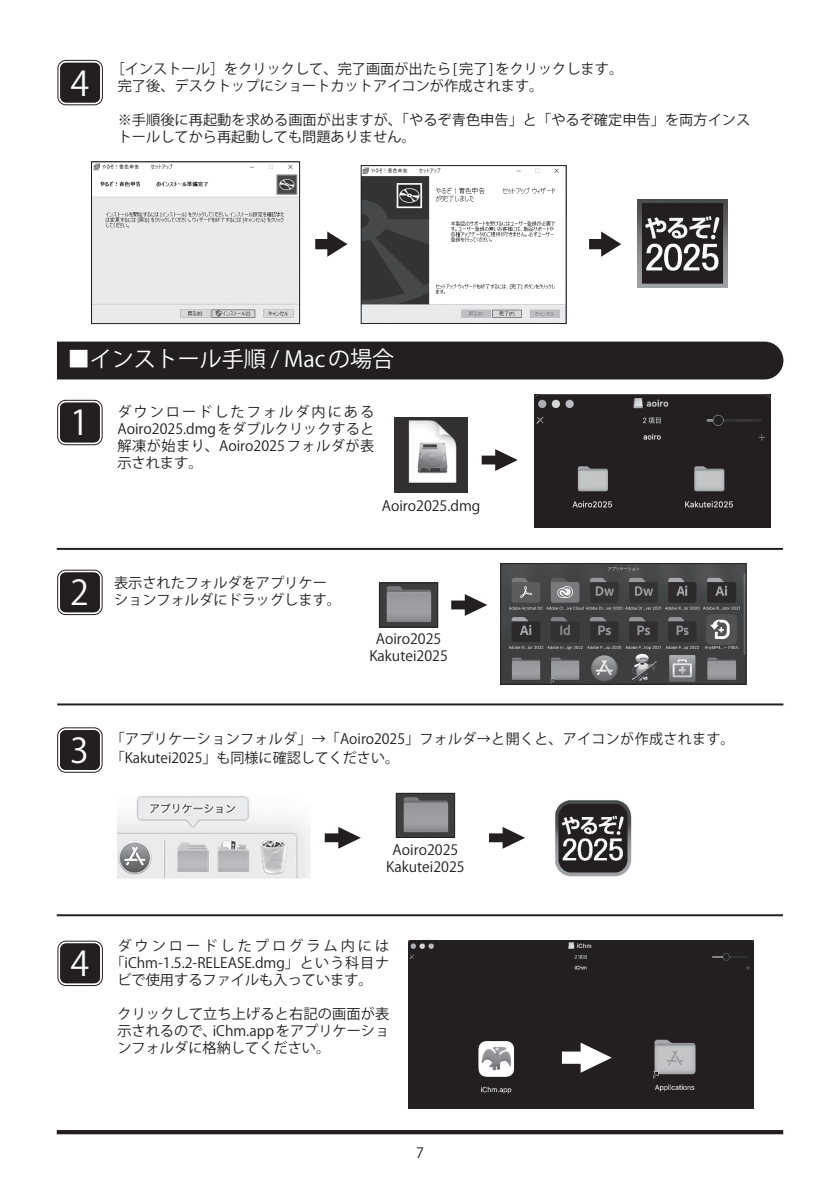
<style>
.page{position:relative;width:840px;height:1191px;background:#fff}
.page>*{position:absolute;margin:0;border:0;box-sizing:border-box;transform-origin:0 0}
.t1{font:34px "Koz Go Pr 6 N";color:#fff}
.t2{font:22px "Koz Go Pr 6 N";color:#fff}
.t3{font:14.2px/17px "Koz Go Pr 6 N";color:#231f20}
.t4{font:14.2px "Koz Go Pr 6 N";letter-spacing:.21em;color:#231f20}
</style>
<div class="page">
<hr style="left:57px;top:1130px;width:725px;height:4px;background:#231f20">
<img style="left:534px;top:394px;width:236px;height:134px">
<div style="left:408px;top:941px;width:345px;height:167px;background:#231f20"></div>
<img style="left:637px;top:200px;width:90px;height:88px">
<img style="left:555px;top:800px;width:77px;height:77px">
<div style="left:57px;top:341px;width:726px;height:38px;background:#231f20"></div>
<svg style="left:481px;top:449px;width:36px;height:22px"></svg>
<img style="left:502px;top:565px;width:242px;height:117px">
<div style="left:500px;top:563px;width:246px;height:121px;border:1px solid #231f20"></div>
<img style="left:394px;top:417px;width:73px;height:76px">
<div style="left:60px;top:403px;width:40px;height:39px;background:#231f20;border-radius:6px"></div>
<div style="left:57px;top:400px;width:45px;height:45px;border:1px solid #231f20;border-radius:8px"></div>
<div style="left:60px;top:403px;width:40px;height:39px;border:3px solid #231f20;border-radius:4px"></div>
<div style="left:60px;top:572px;width:40px;height:40px;background:#231f20;border-radius:6px"></div>
<div style="left:57px;top:569px;width:45px;height:46px;border:1px solid #231f20;border-radius:8px"></div>
<div style="left:60px;top:572px;width:40px;height:40px;border:3px solid #231f20;border-radius:4px"></div>
<div style="left:60px;top:730px;width:40px;height:40px;background:#231f20;border-radius:6px"></div>
<div style="left:57px;top:727px;width:45px;height:45px;border:1px solid #231f20;border-radius:8px"></div>
<div style="left:60px;top:730px;width:40px;height:40px;border:3px solid #231f20;border-radius:4px"></div>
<div style="left:60px;top:943px;width:40px;height:40px;background:#231f20;border-radius:6px"></div>
<div style="left:57px;top:940px;width:46px;height:46px;border:1px solid #231f20;border-radius:8px"></div>
<div style="left:60px;top:943px;width:40px;height:40px;border:3px solid #231f20;border-radius:4px"></div>
<img style="left:117px;top:796px;width:194px;height:83px">
<img style="left:93px;top:164px;width:205px;height:158px">
<div style="left:91px;top:162px;width:209px;height:162px;border:1px solid #231f20"></div>
<div style="left:140px;top:181px;width:15px;height:6px;background:#fff"></div>
<div style="left:139px;top:164px;width:11px;height:6px;background:#fff"></div>
<img style="left:362px;top:167px;width:202px;height:155px">
<div style="left:360px;top:165px;width:206px;height:159px;border:1px solid #231f20"></div>
<div style="left:408px;top:168px;width:10px;height:6px;background:#fff"></div>
<div style="left:485px;top:188px;width:16px;height:6px;background:#fff"></div>
<svg style="left:315px;top:231px;width:32px;height:26px"></svg>
<hr style="left:57px;top:548px;width:725px;height:2px;background:#231f20">
<hr style="left:57px;top:703px;width:726px;height:2px;background:#231f20">
<img style="left:381px;top:584px;width:55px;height:41px">
<div style="left:379px;top:582px;width:59px;height:45px;border:1px solid #231f20"></div>
<svg style="left:451px;top:594px;width:36px;height:22px"></svg>
<svg style="left:324px;top:827px;width:36px;height:21px"></svg>
<svg style="left:489px;top:827px;width:36px;height:21px"></svg>
<hr style="left:57px;top:914px;width:725px;height:2px;background:#231f20">
<img style="left:397px;top:795px;width:56px;height:41px">
<div style="left:395px;top:793px;width:60px;height:45px;border:1px solid #231f20"></div>
<svg style="left:561px;top:1042px;width:50px;height:30px"></svg>
<div style="left:60px;top:63px;width:40px;height:39px;background:#231f20;border-radius:6px"></div>
<div style="left:57px;top:60px;width:46px;height:45px;border:1px solid #231f20;border-radius:8px"></div>
<div style="left:60px;top:63px;width:40px;height:39px;border:3px solid #231f20;border-radius:4px"></div>
<svg style="left:589px;top:231px;width:32px;height:26px"></svg>
<h1 class="t1" style="left:70px;top:64px;width:20px">4</h1>
<p class="t3" style="left:118px;top:60px;width:506px;text-indent:-7px">［インストール］をクリックして、完了画面が出たら [ 完了 ] をクリックします。完了後、デスクトップにショートカットアイコンが作成されます。</p>
<p class="t3" style="left:118px;top:111px;width:633px">※手順後に再起動を求める画面が出ますが、「やるぞ青色申告」と「やるぞ確定申告」を両方インストールしてから再起動しても問題ありません。</p>
<h2 class="t2" style="left:68px;top:347px;width:328px">■インストール手順 / Mac の場合</h2>
<p class="t3" style="left:117px;top:404px;width:258px;text-align:justify">ダウンロードしたフォルダ内にあるAoiro2025.dmg をダブルクリックすると解凍が始まり、Aoiro2025フォルダが表示されます。</p>
<h1 class="t1" style="left:70px;top:404px;width:20px">1</h1>
<h1 class="t1" style="left:70px;top:573px;width:20px">2</h1>
<p class="t3" style="left:114px;top:575px;width:228px">表示されたフォルダをアプリケーションフォルダにドラッグします。</p>
<p class="t3" style="left:381px;top:498px;width:100px">Aoiro2025.dmg</p>
<p class="t3" style="left:369px;top:631px;width:80px;text-align:center">Aoiro2025<br>Kakutei2025</p>
<h1 class="t1" style="left:70px;top:731px;width:20px">3</h1>
<p class="t3" style="left:111px;top:730px;width:625px;line-height:18.4px">「アプリケーションフォルダ」→「Aoiro2025」フォルダ→と開くと、アイコンが作成されます。「Kakutei2025」も同様に確認してください。</p>
<h1 class="t1" style="left:70px;top:944px;width:20px">4</h1>
<p class="t3" style="left:386px;top:841px;width:80px;text-align:center">Aoiro2025<br>Kakutei2025</p>
<p class="t4" style="left:117px;top:937px;width:273px">ダウンロードしたプログラム内には</p>
<p class="t3" style="left:110px;top:954px;width:280px">「iChm-1.5.2-RELEASE.dmg」という科目ナ</p>
<p class="t3" style="left:117px;top:971px;width:257px">ビで使用するファイルも入っています。</p>
<p class="t3" style="left:117px;top:1005px;width:273px;text-align:justify">クリックして立ち上げると右記の画面が表示されるので、iChm.app をアプリケーションフォルダに格納してください。</p>
<p class="t3" style="left:416px;top:1144px;width:9px">7</p>
</div>
